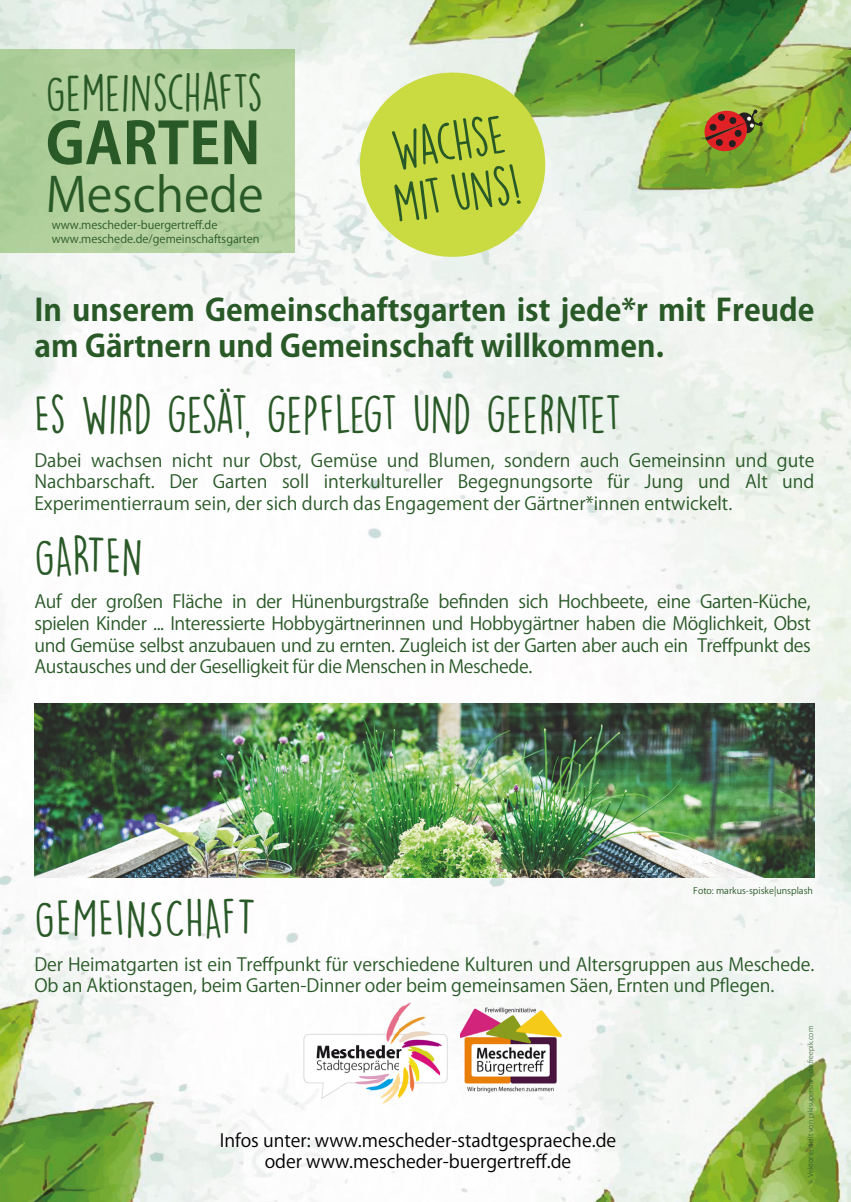
<style>
.page{position:relative;width:851px;height:1202px;background:#fff}
.page>*{position:absolute;margin:0;border:0;box-sizing:border-box;transform-origin:0 0}
.t1{font:700 57px "Koz Go Pr 6 N";color:#2a5928}
.t2{font:49.8px/52.2px "DK Lemon Yellow Sun";color:#2a5928}
.t3{font:48.6px "DK Lemon Yellow Sun";color:#2a5928}
.t4{font:48.6px "DK Lemon Yellow Sun";letter-spacing:.02em;color:#2a5928}
.t5{font:47.4px "DK Lemon Yellow Sun";color:#2a5928}
.t6{font:47.4px "Koz Go Pr 6 N";color:#2a5928}
.t7{font:700 30.4px/36.4px "Koz Go Pro";color:#2a5928}
.t8{font:18px/21.6px "Koz Go Pro";letter-spacing:-.005em;color:#2a5928;text-align:justify}
.t9{font:18px/21.6px "Koz Go Pro";color:#000;text-align:center}
.t10{font:11.2px "Koz Go Pro";color:#2a5928}
.t11{font:9.2px "Koz Go Pro";color:#2a5928}
.t12{font:300 7px "Koz Go Pro";color:#2a5928}
</style>
<div class="page">
<img style="left:0;top:0;width:850px;height:1202px">
<img style="left:34px;top:703px;width:780px;height:174px">
<img style="left:0;top:50px;width:294px;height:202px">
<svg style="left:352px;top:65px;width:200px;height:199px"></svg>
<svg style="left:702px;top:108px;width:60px;height:46px;background:#97602c"></svg>
<img style="left:460px;top:1007px;width:104px;height:87px">
<img style="left:282px;top:999px;width:176px;height:105px">
<h3 class="t5" style="left:46px;top:63px;width:219px">GEMEINSCHAFTS</h3>
<h1 class="t1" style="left:46px;top:111px;width:216px">GARTEN</h1>
<h3 class="t6" style="left:46px;top:168px;width:219px">Meschede</h3>
<p class="t10" style="left:52px;top:231px;width:209px">www.meschede.de/gemeinschaftsgarten</p>
<p class="t10" style="left:52px;top:218px;width:167px">www.mescheder-buergertreff.de</p>
<h2 class="t2" style="left:380px;top:127px;width:129px;rotate:-10deg">WACHSE<br>MIT UNS!</h2>
<h3 class="t7" style="left:34px;top:293px;width:781px">In unserem Gemeinschaftsgarten ist jede*r mit Freude am Gärtnern und Gemeinschaft willkommen.</h3>
<h3 class="t3" style="left:34px;top:384px;width:589px">ES WIRD GESÄT, GEPFLEGT UND GEERNTET</h3>
<p class="t8" style="left:34px;top:450px;width:781px">Dabei wachsen nicht nur Obst, Gemüse und Blumen, sondern auch Gemeinsinn und gute Nachbarschaft. Der Garten soll interkultureller Begegnungsorte für Jung und Alt und Experimentierraum sein, der sich durch das Engagement der Gärtner*innen entwickelt.</p>
<h3 class="t3" style="left:34px;top:526px;width:110px">GARTEN</h3>
<p class="t8" style="left:34px;top:591px;width:777px">Auf der großen Fläche in der Hünenburgstraße befinden sich Hochbeete, eine Garten-Küche, spielen Kinder ... Interessierte Hobbygärtnerinnen und Hobbygärtner haben die Möglichkeit, Obst und Gemüse selbst anzubauen und zu ernten. Zugleich ist der Garten aber auch ein Treffpunkt des Austausches und der Geselligkeit für die Menschen in Meschede.</p>
<p class="t11" style="left:693px;top:884px;width:121px">Foto: markus-spiske|unsplash</p>
<h3 class="t4" style="left:34px;top:888px;width:223px">GEMEINSCHAFT</h3>
<p class="t8" style="left:34px;top:954px;width:781px">Der Heimatgarten ist ein Treffpunkt für verschiedene Kulturen und Altersgruppen aus Meschede.<br>Ob an Aktionstagen, beim Garten-Dinner oder beim gemeinsamen Säen, Ernten und Pflegen.</p>
<p class="t9" style="left:220px;top:1130px;width:398px">Infos unter: www.mescheder-stadtgespraeche.de oder www.mescheder-buergertreff.de</p>
<p class="t12" style="left:806px;top:1177px;width:152px;rotate:-90deg">Vektor erstellt von pikisuperstar - de.freepik.com</p>
</div>
